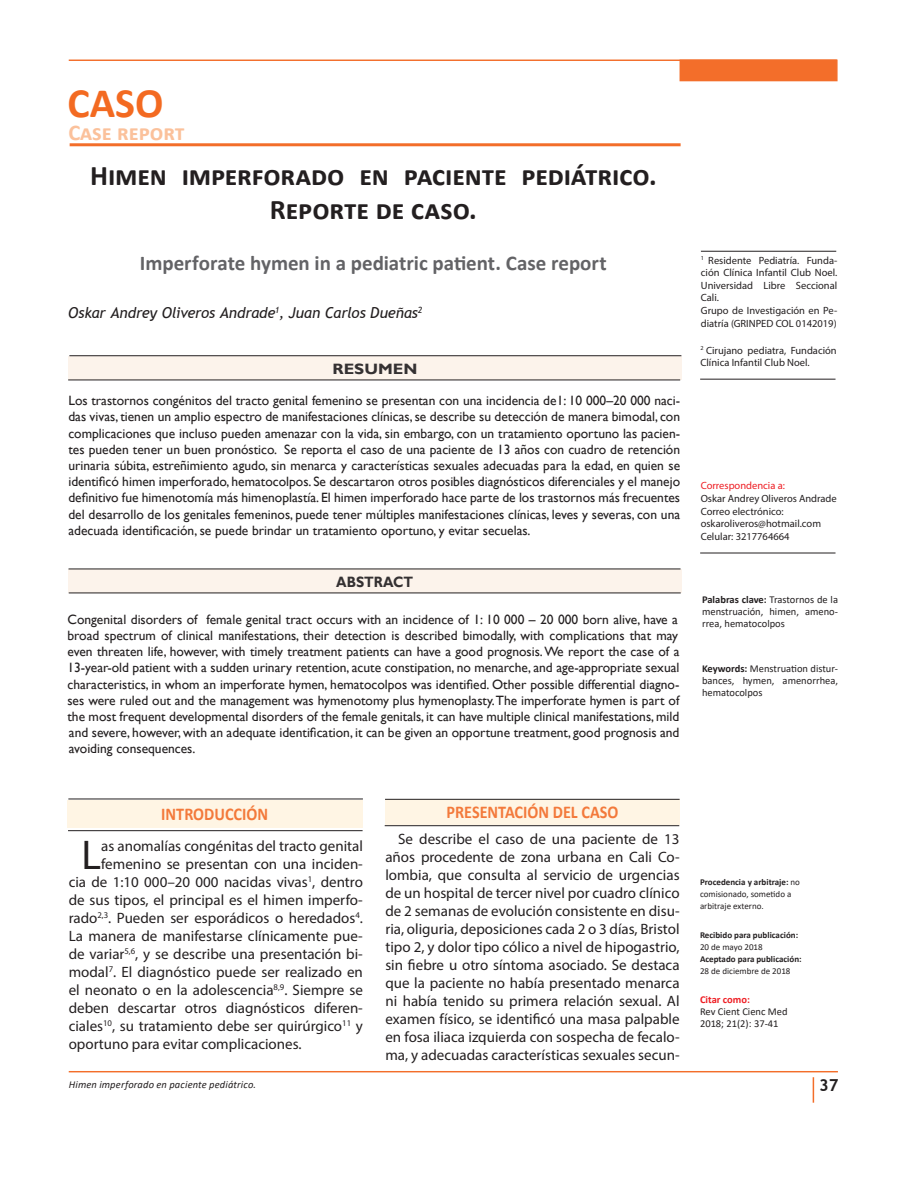
<style>
.page{position:relative;width:918px;height:1188px;background:#fff}
.page>*{position:absolute;margin:0;border:0;box-sizing:border-box;transform-origin:0 0}
.t1{font:700 42px "Calibri";color:#f36a21}
.t2{font:41.7px "Myriad Pro";color:#231f20}
.t3{font:700 28.5px/34.2px "Calibri";letter-spacing:-.005em;color:#231f20;text-align:center}
.t4{font:700 22.5px "Calibri";color:#fbc19b}
.t5{font:700 21px "Calibri";letter-spacing:-.005em;color:#636366}
.t6{font:700 18px "Calibri";color:#f36e2a;scale:.9 1}
.t7{font:700 16.5px "Trebuchet MS";color:#231f20}
.t8{font:15px/18px "Myriad Pro";color:#231f20;text-align:justify}
.t9{font:italic 15px "Trebuchet MS";letter-spacing:-.005em;color:#231f20}
.t10{font:700 15px "Gill Sans";color:#231f20;scale:.9 1}
.t11{font:700 15px "Gill Sans";color:#231f20;scale:1.11 1}
.t12{font:13.5px/16.2px "Gill Sans";color:#231f20;text-align:justify}
.t13{font:10.5px/12.6px "Myriad Pro";color:#231f20}
.t14{font:10.5px/12px "Calibri";color:#231f20;text-align:justify}
.t15{font:italic 10.5px "Calibri";letter-spacing:.015em;color:#231f20}
.t16{font:10.5px "Myriad Pro";color:#ee1d23}
.t17{font:700 10.5px "Calibri";color:#ee1d23}
.t18{font:9px/12px "Calibri";color:#231f20}
.t19{font:700 9px "Calibri";color:#231f20}
.s1{font-weight:700}
</style>
<div class="page">
<div style="left:680px;top:60px;width:158px;height:21px;background:#f36e2a"></div>
<hr style="left:69px;top:60px;width:768px;height:1px;background:#f36e2a">
<hr style="left:69px;top:1071px;width:769px;height:1px;background:#f36e2a">
<svg style="left:813px;top:1077px;width:1px;height:26px"></svg>
<hr style="left:70px;top:143px;width:611px;height:3px;background:#f36e2a">
<div style="left:68px;top:356px;width:614px;height:24px;background:#fcf2ea"></div>
<div style="left:68px;top:569px;width:613px;height:24px;background:#fcf2ea"></div>
<div style="left:67px;top:800px;width:295px;height:28px;background:#fff5e2"></div>
<hr style="left:69px;top:355px;width:612px;height:1px;background:#231f20">
<hr style="left:69px;top:593px;width:612px;height:1px;background:#231f20">
<hr style="left:68px;top:380px;width:612px;height:1px;background:#231f20">
<hr style="left:69px;top:569px;width:612px;height:1px;background:#231f20">
<hr style="left:68px;top:799px;width:295px;height:1px;background:#231f20">
<hr style="left:68px;top:830px;width:295px;height:1px;background:#231f20">
<div style="left:385px;top:799px;width:295px;height:26px;background:#fff5e2"></div>
<hr style="left:385px;top:799px;width:295px;height:1px;background:#231f20">
<hr style="left:385px;top:825px;width:294px;height:1px;background:#231f20">
<hr style="left:701px;top:251px;width:135px;height:1px;background:#231f20">
<hr style="left:700px;top:553px;width:136px;height:1px;background:#231f20">
<hr style="left:700px;top:379px;width:136px;height:1px;background:#231f20">
<h1 class="t1" style="left:67px;top:73px;width:97px">CASO</h1>
<h3 class="t4" style="left:68px;top:117px;width:118px">Case report</h3>
<h3 class="t3" style="left:90px;top:158px;width:568px">Himen imperforado en paciente pediátrico.<br>Reporte de caso.</h3>
<h3 class="t5" style="left:140px;top:248px;width:468px">Imperforate hymen in a pediatric patient. Case report</h3>
<p class="t9" style="left:68px;top:303px;width:356px">Oskar Andrey Oliveros Andrade<sup>1</sup>, Juan Carlos Dueñas<sup>2</sup></p>
<p class="t11" style="left:332px;top:360px;width:78px">RESUMEN</p>
<p class="t12" style="left:68px;top:393px;width:613px">Los trastornos congénitos del tracto genital femenino se presentan con una incidencia de1: 10 000–20 000 naci&shy;das vivas, tienen un amplio espectro de manifestaciones clínicas, se describe su detección de manera bimodal, con complicaciones que incluso pueden amenazar con la vida, sin embargo, con un tratamiento oportuno las pacien&shy;tes pueden tener un buen pronóstico. Se reporta el caso de una paciente de 13 años con cuadro de retención urinaria súbita, estreñimiento agudo, sin menarca y características sexuales adecuadas para la edad, en quien se identificó himen imperforado, hematocolpos. Se descartaron otros posibles diagnósticos diferenciales y el manejo definitivo fue himenotomía más himenoplastía. El himen imperforado hace parte de los trastornos más frecuentes del desarrollo de los genitales femeninos, puede tener múltiples manifestaciones clínicas, leves y severas, con una adecuada identificación, se puede brindar un tratamiento oportuno, y evitar secuelas.</p>
<p class="t10" style="left:336px;top:573px;width:87px">ABSTRACT</p>
<p class="t12" style="left:67px;top:611px;width:614px">Congenital disorders of female genital tract occurs with an incidence of 1: 10 000 – 20 000 born alive, have a broad spectrum of clinical manifestations, their detection is described bimodally, with complications that may even threaten life, however, with timely treatment patients can have a good prognosis. We report the case of a 13-year-old patient with a sudden urinary retention, acute constipation, no menarche, and age-appropriate sexual characteristics, in whom an imperforate hymen, hematocolpos was identified. Other possible differential diagno&shy;ses were ruled out and the management was hymenotomy plus hymenoplasty. The imperforate hymen is part of the most frequent developmental disorders of the female genitals, it can have multiple clinical manifestations, mild and severe, however, with an adequate identification, it can be given an opportune treatment, good prognosis and avoiding consequences.</p>
<h3 class="t6" style="left:161px;top:801px;width:120px">INTRODUCCIÓN</h3>
<h3 class="t6" style="left:447px;top:800px;width:193px">PRESENTACIÓN DEL CASO</h3>
<p class="t8" style="left:385px;top:830px;width:296px;text-indent:13px">Se describe el caso de una paciente de 13 años procedente de zona urbana en Cali Co&shy;lombia, que consulta al servicio de urgencias de un hospital de tercer nivel por cuadro clínico de 2 semanas de evolución consistente en disu&shy;ria, oliguria, deposiciones cada 2 o 3 días, Bristol tipo 2, y dolor tipo cólico a nivel de hipogastrio, sin fiebre u otro síntoma asociado. Se destaca que la paciente no había presentado menarca ni había tenido su primera relación sexual. Al examen físico, se identificó una masa palpable en fosa iliaca izquierda con sospecha de fecalo&shy;ma, y adecuadas características sexuales secun-</p>
<p class="t15" style="left:69px;top:1077px;width:189px">Himen imperforado en paciente pediátrico.</p>
<h2 class="t2" style="left:81px;top:829px;width:21px">L</h2>
<p class="t8" style="left:101px;top:837px;width:263px">as anomalías congénitas del tracto genital</p>
<p class="t8" style="left:101px;top:855px;width:263px">femenino se presentan con una inciden-</p>
<p class="t8" style="left:69px;top:873px;width:296px">cia de 1:10 000–20 000 nacidas vivas<sup>1</sup>, dentro</p>
<p class="t8" style="left:69px;top:891px;width:296px">de sus tipos, el principal es el himen imperfo-</p>
<p class="t8" style="left:69px;top:909px;width:296px">rado<sup>2,3</sup>. Pueden ser esporádicos o heredados<sup>4</sup>.</p>
<p class="t8" style="left:69px;top:927px;width:296px">La manera de manifestarse clínicamente pue-</p>
<p class="t8" style="left:69px;top:945px;width:296px">de variar<sup>5,6</sup>, y se describe una presentación bi-</p>
<p class="t8" style="left:69px;top:963px;width:296px">modal<sup>7</sup>. El diagnóstico puede ser realizado en</p>
<p class="t8" style="left:69px;top:981px;width:296px">el neonato o en la adolescencia<sup>8,9</sup>. Siempre se</p>
<p class="t8" style="left:69px;top:999px;width:296px">deben descartar otros diagnósticos diferen-</p>
<p class="t8" style="left:69px;top:1017px;width:296px">ciales<sup>10</sup>, su tratamiento debe ser quirúrgico<sup>11</sup> y</p>
<p class="t8" style="left:69px;top:1035px;width:234px">oportuno para evitar complicaciones.</p>
<p class="t13" style="left:701px;top:254px;width:138px"><sup>1</sup> Residente Pediatría. Funda&shy;ción Clínica Infantil Club Noel.<br>Universidad Libre Seccional<br>Cali.<br>Grupo de Investigación en Pe&shy;diatría (GRINPED COL 0142019)</p>
<p class="t13" style="left:700px;top:344px;width:138px"><sup>2</sup> Cirujano pediatra, Fundación<br>Clínica Infantil Club Noel.</p>
<p class="t16" style="left:701px;top:479px;width:86px">Correspondencia a:</p>
<p class="t13" style="left:701px;top:492px;width:138px">Oskar Andrey Oliveros Andrade<br>Correo electrónico: oskaroliveros@hotmail.com<br>Celular: 3217764664</p>
<p class="t14" style="left:702px;top:593px;width:137px"><span class="s1">Palabras clave:</span> Trastornos de la menstruación, himen, ameno&shy;rrea, hematocolpos</p>
<p class="t14" style="left:702px;top:663px;width:138px"><span class="s1">Keywords:</span> Menstruation distur&shy;bances, hymen, amenorrhea, hematocolpos</p>
<p class="t18" style="left:700px;top:876px;width:102px"><span class="s1">Procedencia y arbitraje:</span> no comisionado, sometido a arbitraje externo.</p>
<p class="t19" style="left:700px;top:929px;width:100px">Recibido para publicación:</p>
<p class="t18" style="left:700px;top:941px;width:64px">20 de mayo 2018</p>
<p class="t19" style="left:700px;top:953px;width:103px">Aceptado para publicación:</p>
<p class="t18" style="left:700px;top:965px;width:92px">28 de diciembre de 2018</p>
<p class="t17" style="left:700px;top:992px;width:52px">Citar como:</p>
<p class="t14" style="left:700px;top:1005px;width:89px">Rev Cient Cienc Med<br>2018; 21(2): 37-41</p>
<p class="t7" style="left:819px;top:1075px;width:21px">37</p>
</div>
